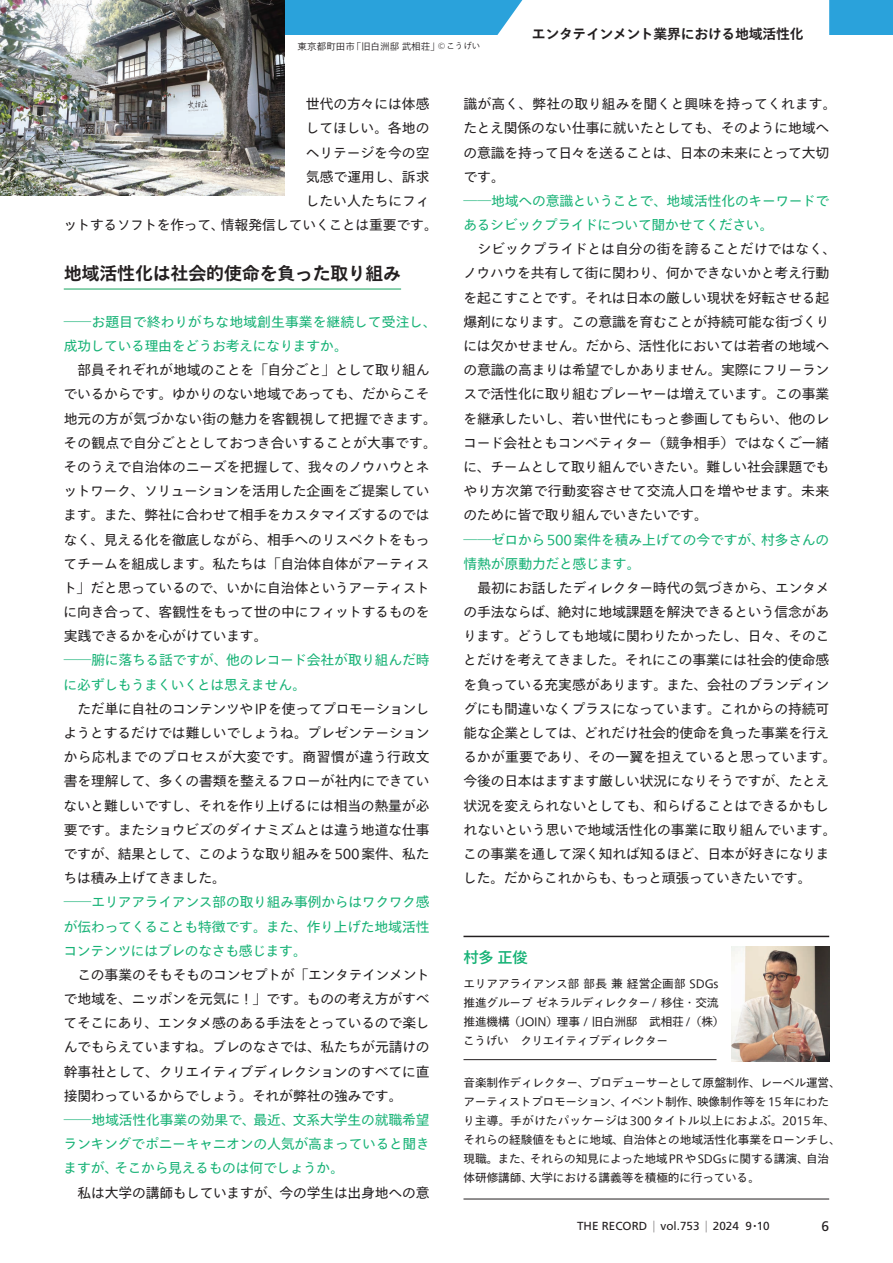
<style>
.page{position:relative;width:893px;height:1263px;background:#fff}
.page>*{position:absolute;margin:0;border:0;box-sizing:border-box;transform-origin:0 0}
.t1{font:700 18px "Tazugane Gothic Std N";letter-spacing:-.01em;color:#231f20}
.t2{font:500 15.3px "Tazugane Gothic Std N";color:#17b276}
.t3{font:13.8px/24.2px "Tazugane Gothic Std N";letter-spacing:-.015em;color:#231f20}
.t4{font:13.8px/24.2px "Tazugane Gothic Std N";letter-spacing:-.02em;color:#17b276}
.t5{font:700 13.8px "Tazugane Gothic Std N";letter-spacing:-.02em;color:#231f20}
.t6{font:13.8px "Frutiger LT Std";color:#231f20}
.t7{font:11.7px/19.2px "Tazugane Gothic Std N";letter-spacing:-.015em;color:#231f20}
.t8{font:11.7px "Frutiger LT Std";color:#231f20}
.t9{font:300 9.6px "Tazugane Gothic Std N";color:#231f20}
.s1{font-size:8.55px}
.s2{font-family:"Koz Min Pr 6 N"}
</style>
<div class="page">
<div style="left:0;top:0;width:893px;height:34px;background:#2aa2db"></div>
<div style="left:489px;top:0;width:340px;height:35px;background:#fff"></div>
<hr style="left:64px;top:288px;width:337px;height:2px;background:#63c294">
<img style="left:731px;top:947px;width:98px;height:115px">
<hr style="left:463px;top:936px;width:366px;height:1px;background:#231f20">
<hr style="left:463px;top:1199px;width:366px;height:1px;background:#231f20">
<hr style="left:463px;top:1059px;width:253px;height:1px;background:#231f20">
<img style="left:0;top:0;width:285px;height:195px">
<p class="t9" style="left:298px;top:40px;width:184px">東京都町田市「旧白洲邸 武相荘」<span class="s1">©こうげい</span></p>
<p class="t5" style="left:532px;top:24px;width:273px">エンタテインメント業界における地域活性化</p>
<p class="t3" style="left:306px;top:93px;width:125px">世代の方々には体感</p>
<p class="t3" style="left:306px;top:117px;width:125px">してほしい。各地の</p>
<p class="t3" style="left:306px;top:141px;width:125px">ヘリテージを今の空</p>
<p class="t3" style="left:306px;top:165px;width:125px">気感で運用し、訴求</p>
<p class="t3" style="left:306px;top:189px;width:126px">したい人たちにフィ</p>
<p class="t3" style="left:64px;top:214px;width:376px">ットするソフトを作って、情報発信していくことは重要です。</p>
<h1 class="t1" style="left:64px;top:261px;width:339px">地域活性化は社会的使命を負った取り組み</h1>
<p class="t4" style="left:64px;top:310px;width:374px">――お題目で終わりがちな地域創生事業を継続して受注し、成功している理由をどうお考えになりますか。</p>
<p class="t3" style="left:63px;top:359px;width:375px">　部員それぞれが地域のことを「自分ごと」として取り組んでいるからです。ゆかりのない地域であっても、だからこそ地元の方が気づかない街の魅力を客観視して把握できます。その観点で自分ごととしておつき合いすることが大事です。そのうえで自治体のニーズを把握して、我々のノウハウとネットワーク、ソリューションを活用した企画をご提案しています。また、弊社に合わせて相手をカスタマイズするのではなく、見える化を徹底しながら、相手へのリスペクトをもってチームを組成します。私たちは「自治体自体がアーティスト」だと思っているので、いかに自治体というアーティストに向き合って、客観性をもって世の中にフィットするものを実践できるかを心がけています。</p>
<p class="t4" style="left:64px;top:649px;width:367px">――腑に落ちる話ですが、他のレコード会社が取り組んだ時に必ずしもうまくいくとは思えません。</p>
<p class="t3" style="left:64px;top:697px;width:368px;text-align:justify">　ただ単に自社のコンテンツやIPを使ってプロモーションしようとするだけでは難しいでしょうね。プレゼンテーションから応札までのプロセスが大変です。商習慣が違う行政文書を理解して、多くの書類を整えるフローが社内にできていないと難しいですし、それを作り上げるには相当の熱量が必要です。またショウビズのダイナミズムとは違う地道な仕事ですが、結果として、このような取り組みを500案件、私たちは積み上げてきました。</p>
<p class="t4" style="left:64px;top:891px;width:367px;text-align:justify">――エリアアライアンス部の取り組み事例からはワクワク感が伝わってくることも特徴です。また、作り上げた地域活性コンテンツにはブレのなさも感じます。</p>
<p class="t3" style="left:64px;top:963px;width:368px;text-align:justify">　この事業のそもそものコンセプトが「エンタテインメントで地域を、ニッポンを元気に！」です。ものの考え方がすべてそこにあり、エンタメ感のある手法をとっているので楽しんでもらえていますね。ブレのなさでは、私たちが元請けの幹事社として、クリエイティブディレクションのすべてに直接関わっているからでしょう。それが弊社の強みです。</p>
<p class="t4" style="left:64px;top:1108px;width:368px;text-align:justify">――地域活性化事業の効果で、最近、文系大学生の就職希望ランキングでポニーキャニオンの人気が高まっていると聞きますが、そこから見えるものは何でしょうか。</p>
<p class="t3" style="left:64px;top:1181px;width:367px">　私は大学の講師もしていますが、今の学生は出身地への意</p>
<p class="t3" style="left:463px;top:93px;width:374px">識が高く、弊社の取り組みを聞くと興味を持ってくれます。たとえ関係のない仕事に就いたとしても、そのように地域への意識を持って日々を送ることは、日本の未来にとって大切です。</p>
<p class="t4" style="left:463px;top:189px;width:367px">――地域への意識ということで、地域活性化のキーワードであるシビックプライドについて聞かせてください。</p>
<p class="t3" style="left:463px;top:238px;width:375px">　シビックプライドとは自分の街を誇ることだけではなく、ノウハウを共有して街に関わり、何かできないかと考え行動を起こすことです。それは日本の厳しい現状を好転させる起爆剤になります。この意識を育むことが持続可能な街づくりには欠かせません。だから、活性化においては若者の地域への意識の高まりは希望でしかありません。実際にフリーランスで活性化に取り組むプレーヤーは増えています。この事業を継承したいし、若い世代にもっと参画してもらい、他のレコード会社ともコンペティター（競争相手）ではなくご一緒に、チームとして取り組んでいきたい。難しい社会課題でもやり方次第で行動変容させて交流人口を増やせます。未来のために皆で取り組んでいきたいです。</p>
<p class="t4" style="left:463px;top:528px;width:367px">――ゼロから500案件を積み上げての今ですが、村多さんの情熱が原動力だと感じます。</p>
<p class="t3" style="left:463px;top:576px;width:375px">　最初にお話したディレクター時代の気づきから、エンタメの手法ならば、絶対に地域課題を解決できるという信念があります。どうしても地域に関わりたかったし、日々、そのことだけを考えてきました。それにこの事業には社会的使命感を負っている充実感があります。また、会社のブランディングにも間違いなくプラスになっています。これからの持続可能な企業としては、どれだけ社会的使命を負った事業を行えるかが重要であり、その一翼を担えていると思っています。今後の日本はますます厳しい状況になりそうですが、たとえ状況を変えられないとしても、和らげることはできるかもしれないという思いで地域活性化の事業に取り組んでいます。この事業を通して深く知れば知るほど、日本が好きになりました。だからこれからも、もっと頑張っていきたいです。</p>
<p class="t2" style="left:463px;top:946px;width:66px">村多 正俊</p>
<p class="t7" style="left:463px;top:974px;width:263px">エリアアライアンス部 部長 兼 経営企画部 SDGs推進グループ ゼネラルディレクター/ 移住・交流推進機構（JOIN）理事 / 旧白洲邸　武相荘/（株）こうげい　クリエイティブディレクター</p>
<p class="t7" style="left:463px;top:1073px;width:379px">音楽制作ディレクター、プロデューサーとして原盤制作、レーベル運営、アーティストプロモーション、イベント制作、映像制作等を15年にわたり主導。手がけたパッケージは300タイトル以上におよぶ。2015年、それらの経験値をもとに地域、自治体との地域活性化事業をローンチし、現職。また、それらの知見によった地域PRやSDGsに関する講演、自治体研修講師、大学における講義等を積極的に行っている。</p>
<p class="t8" style="left:577px;top:1219px;width:194px">THE RECORD<span class="s2">｜</span>vol.753<span class="s2">｜</span>2024 9 <sup>•</sup>10</p>
<p class="t6" style="left:821px;top:1218px;width:9px">6</p>
</div>
